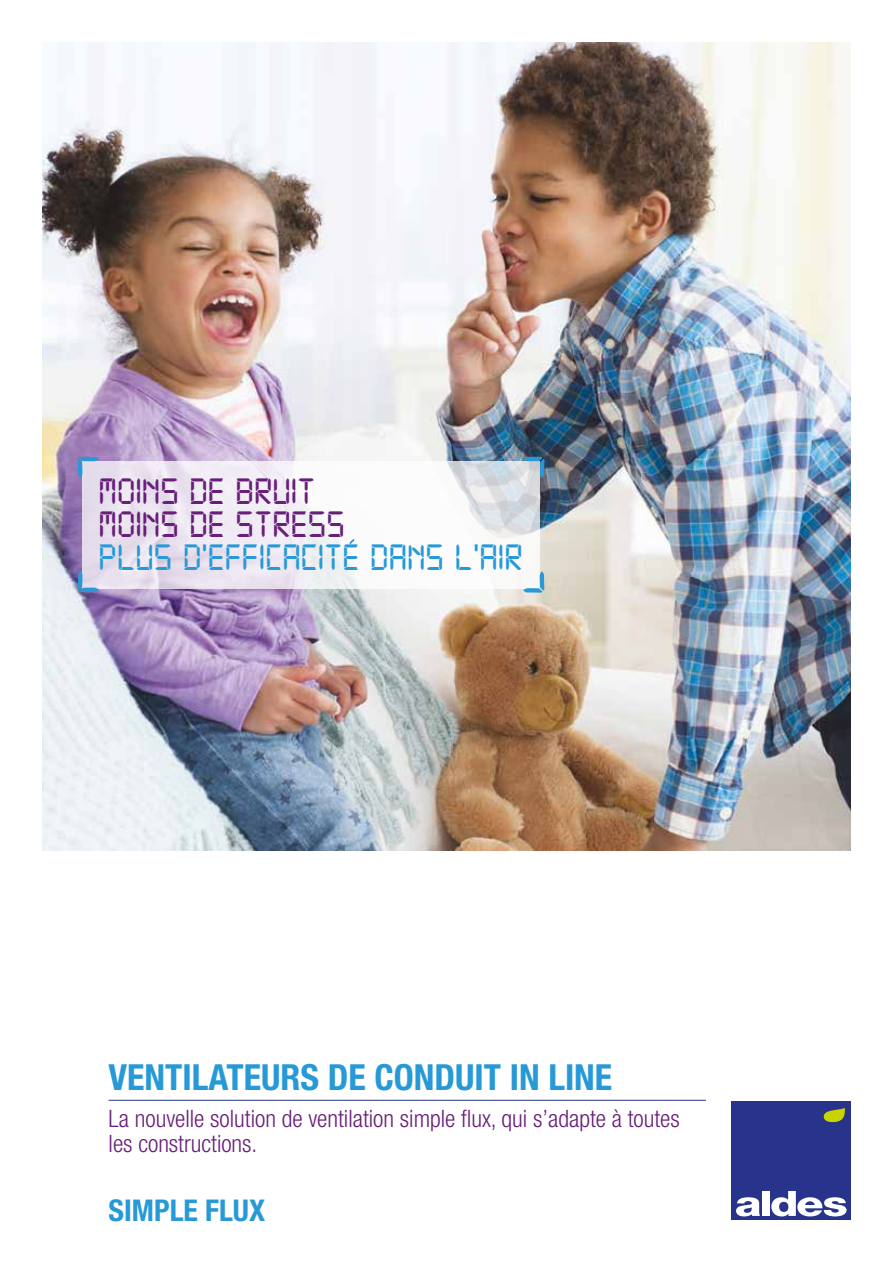
<style>
.page{position:relative;width:893px;height:1263px;background:#fff}
.page>*{position:absolute;margin:0;border:0;box-sizing:border-box;transform-origin:0 0}
.t1{font:39px/33px "Digital 7";color:#681f79}
.t2{font:39px "Digital 7";color:#2699d6}
.t3{font:700 condensed 36px "Helvetica Neue";color:#2699d6}
.t4{font:700 condensed 30px "Helvetica Neue";color:#2699d6}
.t5{font:300 condensed 24px/25.5px "Helvetica Neue";color:#681f79}
</style>
<div class="page">
<img style="left:43px;top:43px;width:807px;height:807px">
<div style="left:731px;top:1101px;width:119px;height:119px;background:#28348b"></div>
<svg style="left:736px;top:1197px;width:24px;height:19px"></svg>
<div style="left:762px;top:1191px;width:8px;height:25px;background:#fff"></div>
<svg style="left:771px;top:1191px;width:75px;height:25px"></svg>
<svg style="left:824px;top:1108px;width:21px;height:14px"></svg>
<hr style="left:109px;top:1100px;width:597px;height:1px;background:#28348b">
<svg style="left:82px;top:461px;width:458px;height:127px"></svg>
<svg style="left:78px;top:457px;width:21px;height:21px"></svg>
<svg style="left:523px;top:457px;width:21px;height:21px"></svg>
<svg style="left:523px;top:571px;width:21px;height:22px"></svg>
<svg style="left:78px;top:571px;width:21px;height:21px"></svg>
<svg style="left:350px;top:539px;width:4px;height:5px"></svg>
<h1 class="t1" style="left:99px;top:475px;width:248px">MOINS DE BRUIT<br>MOINS DE STRESS</h1>
<h1 class="t2" style="left:99px;top:541px;width:426px">PLUS D’EFFICACITE DANS L’AIR</h1>
<h2 class="t3" style="left:109px;top:1055px;width:505px">VENTILATEURS DE CONDUIT IN LINE</h2>
<p class="t5" style="left:109px;top:1105px;width:573px">La nouvelle solution de ventilation simple flux, qui s’adapte à toutes les constructions.</p>
<p class="t4" style="left:109px;top:1192px;width:158px">SIMPLE FLUX</p>
</div>
